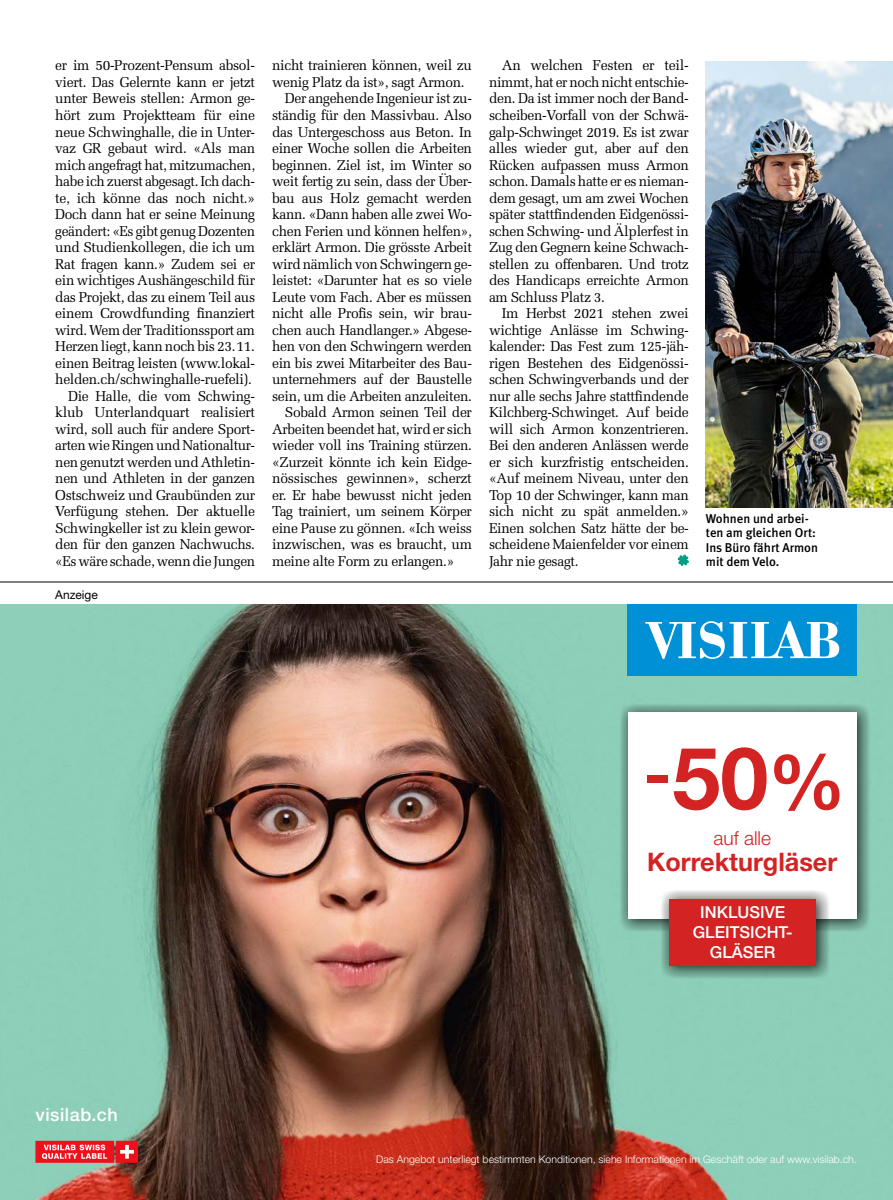
<style>
.page{position:relative;width:893px;height:1200px;background:#fff}
.page>*{position:absolute;margin:0;border:0;box-sizing:border-box;transform-origin:0 0}
.t1{font:700 86.4px "Helvetica Neue LT Std";color:#d32323}
.t2{font:700 25.5px "Helvetica Neue LT Std";color:#d32323}
.t3{font:300 19.35px "Helvetica Neue LT Std";color:#d32323}
.t4{font:500 18px "Helvetica Neue LT Std";letter-spacing:.03em;color:#fff}
.t5{font:500 16.5px/19.8px "Helvetica Neue LT Std";color:#fff;text-align:center}
.t6{font:14.25px/16.5px "Melior LT Std";letter-spacing:-.025em;color:#000;text-align:justify}
.t7{font:500 12.75px/14.2px "Meta";color:#000}
.t8{font:12px "Helvetica Neue LT Std";color:#000}
.t9{font:300 10.5px "Helvetica Neue LT Std";color:#fff}
.s1{font-size:64.8px}
.s2{font-size:76.8px}
</style>
<div class="page">
<img style="left:706px;top:61px;width:187px;height:446px">
<img style="left:0;top:604px;width:893px;height:595px">
<div style="left:620px;top:703px;width:251px;height:228px;background:#000;opacity:.75"></div>
<div style="left:628px;top:712px;width:229px;height:206px;background:#fff"></div>
<div style="left:661px;top:889px;width:169px;height:89px;background:#000;opacity:.75"></div>
<div style="left:669px;top:898px;width:147px;height:66px;background:#d32323"></div>
<div style="left:628px;top:604px;width:229px;height:71px;background:#0090d5"></div>
<svg style="left:645px;top:621px;width:194px;height:37px"></svg>
<svg style="left:35px;top:1140px;width:103px;height:22px;background:#ea474f"></svg>
<hr style="left:0;top:581px;width:893px;height:1px;background:#000">
<svg style="left:678px;top:554px;width:11px;height:11px"></svg>
<p class="t6" style="left:55px;top:57px;width:201px;text-align:right">er im 50-Prozent-Pensum absol&shy;viert. Das Gelernte kann er jetzt unter Beweis stellen: Armon ge&shy;hört zum Projektteam für eine neue Schwinghalle, die in Unter&shy;vaz GR gebaut wird. «Als man mich angefragt hat, mitzumachen, habe ich zuerst abgesagt. Ich dach&shy;te, ich könne das noch nicht.»<br>Doch dann hat er seine Meinung geändert: «Es gibt genug Dozenten und Studienkollegen, die ich um<br>Rat fragen kann.» Zudem sei er ein wichtiges Aushängeschild für das Projekt, das zu einem Teil aus einem Crowdfunding finanziert wird. Wem der Traditionssport am<br>Herzen liegt, kann noch bis 23.11. einen Beitrag leisten (www.lokal&shy;helden.ch/schwinghalle-ruefeli).<br>Die Halle, die vom Schwing&shy;klub Unterlandquart realisiert wird, soll auch für andere Sport&shy;arten wie Ringen und Nationaltur&shy;nen genutzt werden und Athletin&shy;nen und Athleten in der ganzen<br>Ostschweiz und Graubünden zur<br>Verfügung stehen. Der aktuelle<br>Schwingkeller ist zu klein gewor&shy;den für den ganzen Nachwuchs. «Es wäre schade, wenn die Jungen</p>
<p class="t6" style="left:272px;top:57px;width:201px">nicht trainieren können, weil zu</p>
<p class="t6" style="left:272px;top:74px;width:194px">wenig Platz da ist», sagt Armon.</p>
<p class="t6" style="left:285px;top:90px;width:189px">Der angehende Ingenieur ist zu-</p>
<p class="t6" style="left:272px;top:107px;width:201px">ständig für den Massivbau. Also</p>
<p class="t6" style="left:272px;top:123px;width:201px">das Untergeschoss aus Beton. In</p>
<p class="t6" style="left:272px;top:140px;width:201px">einer Woche sollen die Arbeiten</p>
<p class="t6" style="left:272px;top:156px;width:201px">beginnen. Ziel ist, im Winter so</p>
<p class="t6" style="left:272px;top:173px;width:201px">weit fertig zu sein, dass der Über-</p>
<p class="t6" style="left:272px;top:189px;width:201px">bau aus Holz gemacht werden</p>
<p class="t6" style="left:272px;top:206px;width:201px">kann. «Dann haben alle zwei Wo-</p>
<p class="t6" style="left:272px;top:222px;width:201px">chen Ferien und können helfen»,</p>
<p class="t6" style="left:272px;top:239px;width:201px">erklärt Armon. Die grösste Arbeit</p>
<p class="t6" style="left:272px;top:255px;width:201px">wird nämlich von Schwingern ge-</p>
<p class="t6" style="left:272px;top:272px;width:201px">leistet: «Darunter hat es so viele</p>
<p class="t6" style="left:272px;top:288px;width:201px">Leute vom Fach. Aber es müssen</p>
<p class="t6" style="left:272px;top:305px;width:201px">nicht alle Profis sein, wir brau-</p>
<p class="t6" style="left:272px;top:321px;width:201px">chen auch Handlanger.» Abgese-</p>
<p class="t6" style="left:272px;top:338px;width:201px">hen von den Schwingern werden</p>
<p class="t6" style="left:272px;top:354px;width:201px">ein bis zwei Mitarbeiter des Bau-</p>
<p class="t6" style="left:272px;top:371px;width:201px">unternehmers auf der Baustelle</p>
<p class="t6" style="left:272px;top:387px;width:201px">sein, um die Arbeiten anzuleiten.</p>
<p class="t6" style="left:285px;top:404px;width:189px">Sobald Armon seinen Teil der</p>
<p class="t6" style="left:272px;top:420px;width:201px">Arbeiten beendet hat, wird er sich</p>
<p class="t6" style="left:272px;top:437px;width:201px">wieder voll ins Training stürzen.</p>
<p class="t6" style="left:272px;top:453px;width:201px">«Zurzeit könnte ich kein Eidge-</p>
<p class="t6" style="left:272px;top:470px;width:201px">nössisches gewinnen», scherzt</p>
<p class="t6" style="left:272px;top:486px;width:201px">er. Er habe bewusst nicht jeden</p>
<p class="t6" style="left:272px;top:503px;width:201px">Tag trainiert, um seinem Körper</p>
<p class="t6" style="left:272px;top:519px;width:201px">eine Pause zu gönnen. «Ich weiss</p>
<p class="t6" style="left:272px;top:536px;width:201px">inzwischen, was es braucht, um</p>
<p class="t6" style="left:272px;top:552px;width:184px">meine alte Form zu erlangen.»</p>
<p class="t8" style="left:55px;top:587px;width:44px">Anzeige</p>
<p class="t6" style="left:489px;top:57px;width:201px;text-indent:13px">An welchen Festen er teil&shy;nimmt, hat er noch nicht entschie&shy;den. Da ist immer noch der Band&shy;scheiben-Vorfall von der Schwä&shy;galp-Schwinget 2019. Es ist zwar alles wieder gut, aber auf den Rücken aufpassen muss Armon schon. Damals hatte er es nieman&shy;dem gesagt, um am zwei Wochen später stattfindenden Eidgenössi&shy;schen Schwing- und Älplerfest in Zug den Gegnern keine Schwach&shy;stellen zu offenbaren. Und trotz des Handicaps erreichte Armon am Schluss Platz 3.</p>
<p class="t6" style="left:489px;top:305px;width:201px;text-indent:13px">Im Herbst 2021 stehen zwei wichtige Anlässe im Schwing&shy;kalender: Das Fest zum 125-jäh&shy;rigen Bestehen des Eidgenössi&shy;schen Schwingverbands und der nur alle sechs Jahre stattfindende Kilchberg-Schwinget. Auf beide will sich Armon konzentrieren.<br>Bei den anderen Anlässen werde er sich kurzfristig entscheiden. «Auf meinem Niveau, unter den Top 10 der Schwinger, kann man sich nicht zu spät anmelden.» Einen solchen Satz hätte der be&shy;scheidene Maienfelder vor einem Jahr nie gesagt.</p>
<p class="t7" style="left:706px;top:511px;width:114px">Wohnen und arbei&shy;ten am gleichen Ort:<br>Ins Büro fährt Armon mit dem Velo.</p>
<h1 class="t1" style="left:644px;top:724px;width:203px"><span class="s1">-</span>50<span class="s2">%</span></h1>
<h3 class="t3" style="left:714px;top:826px;width:59px">auf alle</h3>
<h2 class="t2" style="left:647px;top:845px;width:192px">Korrekturgläser</h2>
<p class="t5" style="left:693px;top:901px;width:101px">INKLUSIVE<br>GLEITSICHT-<br>GLÄSER</p>
<p class="t4" style="left:36px;top:1103px;width:84px">visilab.ch</p>
<p class="t9" style="left:376px;top:1152px;width:482px">Das Angebot unterliegt bestimmten Konditionen, siehe Informationen im Geschäft oder auf www.visilab.ch.</p>
</div>
